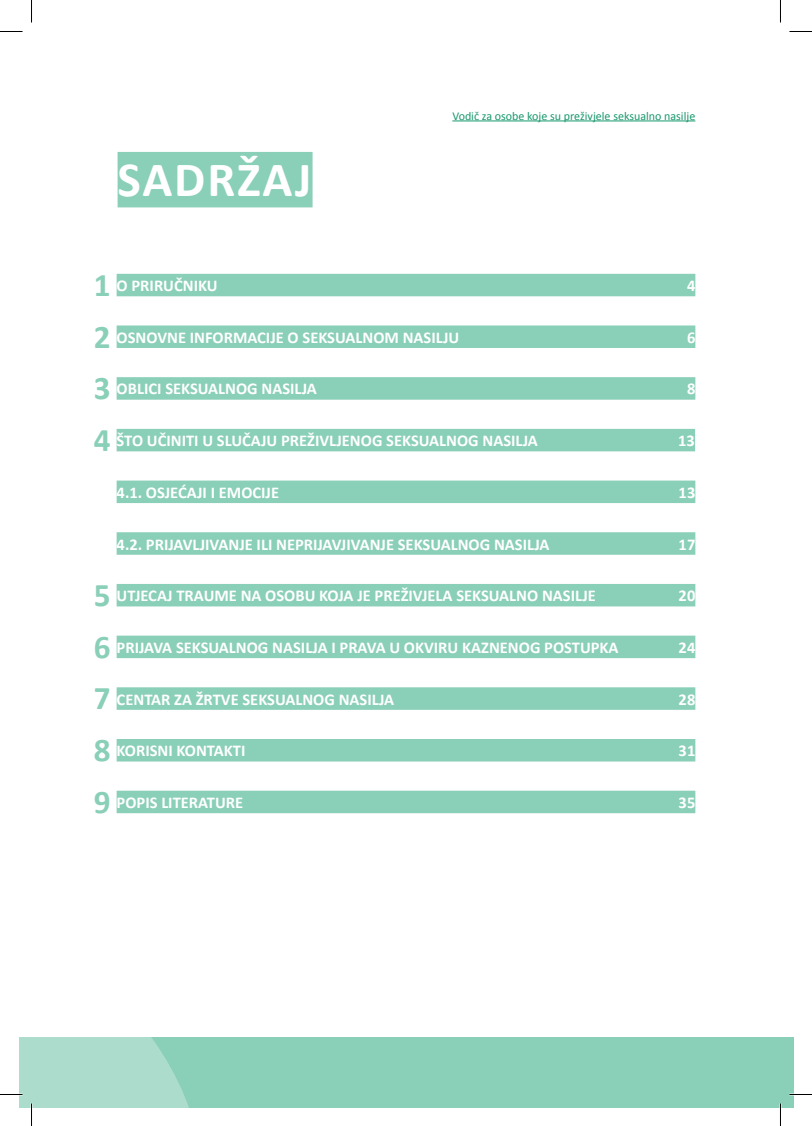
<style>
.page{position:relative;width:812px;height:1126px;background:#fff}
.page>*{position:absolute;margin:0;border:0;box-sizing:border-box;transform-origin:0 0}
.t1{font:700 49.5px "Calibri";letter-spacing:.04em;color:#fff}
.t2{font:700 33.15px/51.8px "Calibri";color:#8acfb7;text-align:justify}
.t3{font:700 16.5px "Calibri";color:#fff}
.t4{font:12px "Calibri";color:#18986e}
</style>
<div class="page">
<div style="left:19px;top:1037px;width:774px;height:70px;background:#8acfb7"></div>
<svg style="left:19px;top:790px;width:185px;height:317px"></svg>
<hr style="left:452px;top:121px;width:243px;height:1px;background:#18986e">
<div style="left:118px;top:152px;width:194px;height:55px;background:#8acfb7"></div>
<div style="left:117px;top:274px;width:578px;height:22px;background:#8acfb7"></div>
<div style="left:117px;top:325px;width:578px;height:23px;background:#8acfb7"></div>
<div style="left:117px;top:377px;width:578px;height:23px;background:#8acfb7"></div>
<div style="left:117px;top:429px;width:578px;height:22px;background:#8acfb7"></div>
<div style="left:117px;top:481px;width:578px;height:22px;background:#8acfb7"></div>
<div style="left:117px;top:532px;width:578px;height:23px;background:#8acfb7"></div>
<div style="left:117px;top:584px;width:578px;height:22px;background:#8acfb7"></div>
<div style="left:117px;top:636px;width:578px;height:22px;background:#8acfb7"></div>
<div style="left:117px;top:687px;width:578px;height:23px;background:#8acfb7"></div>
<div style="left:117px;top:739px;width:578px;height:23px;background:#8acfb7"></div>
<div style="left:117px;top:791px;width:578px;height:22px;background:#8acfb7"></div>
<hr style="left:779px;top:1103px;width:2px;height:23px;background:#fff">
<svg style="left:0;top:31px;width:23px;height:1px"></svg>
<svg style="left:789px;top:31px;width:22px;height:1px"></svg>
<svg style="left:0;top:1094px;width:23px;height:1px"></svg>
<svg style="left:789px;top:1094px;width:22px;height:1px"></svg>
<svg style="left:31px;top:0;width:1px;height:22px"></svg>
<svg style="left:31px;top:1103px;width:1px;height:23px"></svg>
<svg style="left:780px;top:0;width:1px;height:22px"></svg>
<svg style="left:780px;top:1103px;width:1px;height:23px"></svg>
<h1 class="t1" style="left:118px;top:148px;width:195px">SADRŽAJ</h1>
<p class="t4" style="left:452px;top:108px;width:244px">Vodič za osobe koje su preživjele seksualno nasilje</p>
<h2 class="t2" style="left:94px;top:260px;width:18px">1<br>2<br>3<br>4</h2>
<p class="t3" style="left:117px;top:275px;width:103px">O PRIRUČNIKU</p>
<p class="t3" style="left:686px;top:275px;width:10px">4</p>
<p class="t3" style="left:117px;top:327px;width:344px">OSNOVNE INFORMACIJE O SEKSUALNOM NASILJU</p>
<p class="t3" style="left:686px;top:327px;width:10px">6</p>
<p class="t3" style="left:117px;top:378px;width:202px">OBLICI SEKSUALNOG NASILJA</p>
<p class="t3" style="left:686px;top:378px;width:10px">8</p>
<p class="t3" style="left:117px;top:430px;width:422px">ŠTO UČINITI U SLUČAJU PREŽIVLJENOG SEKSUALNOG NASILJA</p>
<p class="t3" style="left:678px;top:430px;width:18px">13</p>
<p class="t3" style="left:117px;top:482px;width:164px">4.1. OSJEĆAJI I EMOCIJE</p>
<p class="t3" style="left:678px;top:482px;width:18px">13</p>
<p class="t3" style="left:117px;top:534px;width:434px">4.2. PRIJAVLJIVANJE ILI NEPRIJAVJIVANJE SEKSUALNOG NASILJA</p>
<p class="t3" style="left:678px;top:534px;width:18px">17</p>
<p class="t3" style="left:117px;top:585px;width:480px">UTJECAJ TRAUME NA OSOBU KOJA JE PREŽIVJELA SEKSUALNO NASILJE</p>
<p class="t3" style="left:678px;top:585px;width:18px">20</p>
<h2 class="t2" style="left:94px;top:569px;width:18px">5<br>6<br>7<br>8<br>9</h2>
<p class="t3" style="left:117px;top:637px;width:503px">PRIJAVA SEKSUALNOG NASILJA I PRAVA U OKVIRU KAZNENOG POSTUPKA</p>
<p class="t3" style="left:678px;top:637px;width:18px">24</p>
<p class="t3" style="left:117px;top:689px;width:279px">CENTAR ZA ŽRTVE SEKSUALNOG NASILJA</p>
<p class="t3" style="left:678px;top:689px;width:18px">28</p>
<p class="t3" style="left:117px;top:740px;width:130px">KORISNI KONTAKTI</p>
<p class="t3" style="left:678px;top:740px;width:18px">31</p>
<p class="t3" style="left:117px;top:792px;width:128px">POPIS LITERATURE</p>
<p class="t3" style="left:678px;top:792px;width:18px">35</p>
</div>
